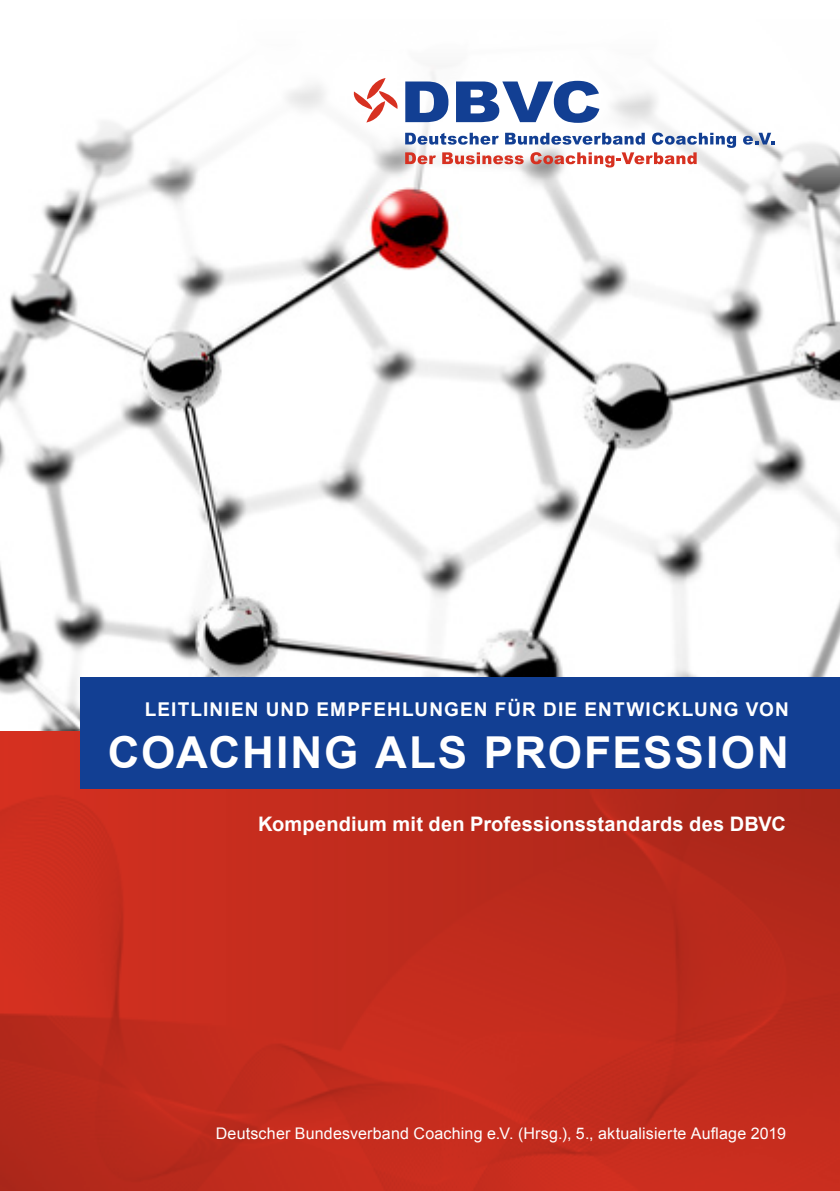
<style>
.page{position:relative;width:840px;height:1191px;background:#fff}
.page>*{position:absolute;margin:0;border:0;box-sizing:border-box;transform-origin:0 0}
.t1{font:700 44px "Arial";letter-spacing:.04em;color:#fff}
.copy{font:700 20px "Arial";letter-spacing:.01em;color:#fff}
.t2{font:700 19px "Arial";letter-spacing:.06em;color:#fff}
.copy-2{font:16px "Arial";letter-spacing:.01em;color:#fff}
</style>
<div class="page">
<img style="left:0;top:215px;width:839px;height:516px">
<svg style="left:0;top:731px;width:839px;height:460px;background:#c12b1d"></svg>
<div style="left:81px;top:677px;width:758px;height:112px;background:#123f93"></div>
<svg style="left:353px;top:78px;width:95px;height:44px"></svg>
<svg style="left:456px;top:81px;width:143px;height:42px"></svg>
<svg style="left:742px;top:133px;width:32px;height:12px"></svg>
<svg style="left:405px;top:133px;width:330px;height:34px"></svg>
<h2 class="t2" style="left:145px;top:696px;width:645px">LEITLINIEN UND EMPFEHLUNGEN FÜR DIE ENTWICKLUNG VON</h2>
<h2 class="t1" style="left:108px;top:724px;width:682px">COACHING ALS PROFESSION</h2>
<p class="copy" style="left:258px;top:811px;width:529px">Kompendium mit den Professionsstandards des DBVC</p>
<p class="copy-2" style="left:216px;top:1123px;width:571px">Deutscher Bundesverband Coaching e.V. (Hrsg.), 5., aktualisierte Auflage 2019</p>
</div>
